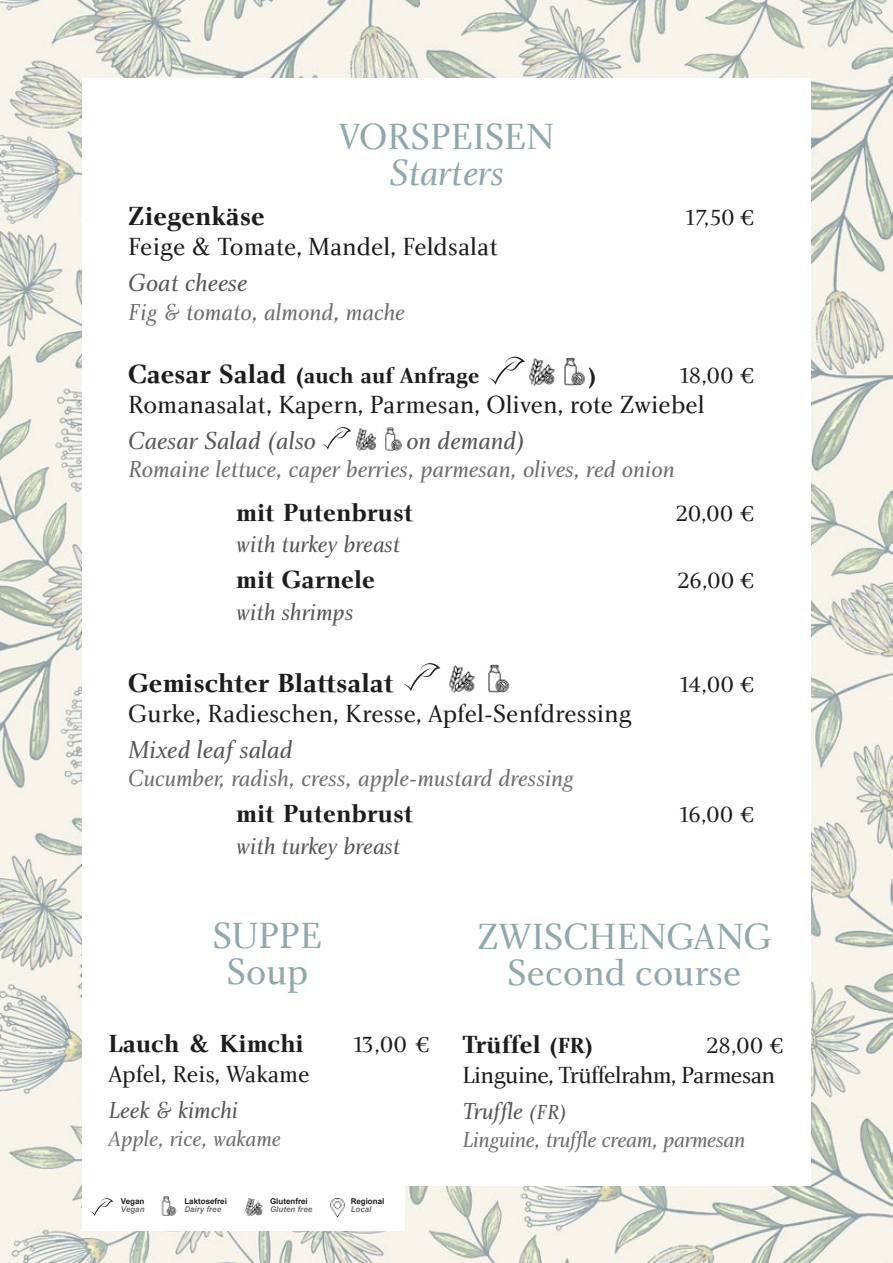
<style>
.page{position:relative;width:893px;height:1263px;background:#fff}
.page>*{position:absolute;margin:0;border:0;box-sizing:border-box;transform-origin:0 0}
.t1{font:37.5px/36px "Charlotte Book Plain";color:#90a7ae;text-align:center}
.t2{font:37.5px "Charlotte Book Italic Plain";color:#90a7ae}
.t3{font:27px "Charlotte Bold Plain";color:#1d1d1b}
.t4{font:25.5px "Charlotte Book Plain";color:#1d1d1b}
.t5{font:25.5px "Charlotte Bold Plain";color:#1d1d1b}
.t6{font:25.5px "Charlotte Book Italic Plain";color:#575756}
.t7{font:24px "Charlotte Book Italic Plain";color:#706f6f}
.t8{font:24px "Charlotte Book Italic Plain";color:#575756}
.t9{font:24px "Charlotte Book Plain";letter-spacing:-.025em;color:#1d1d1b}
.t10{font:24px "Charlotte Book Plain";color:#1d1d1b}
.t11{font:22.5px "Charlotte Book Plain";letter-spacing:-.065em;color:#1d1d1b}
.t12{font:22.5px "Charlotte Book Italic Plain";letter-spacing:-.015em;color:#706f6f}
.t13{font:22.5px "Charlotte Bold Plain";color:#1d1d1b}
.t14{font:700 7.95px "Arial";color:#1d1d1b}
.t15{font:italic 700 7.95px "Arial";color:#706f6f}
.s1{font-size:27px}
.s2{font-size:22.5px}
.s3{font-size:21px}
</style>
<div class="page">
<img style="left:0;top:0;width:893px;height:1263px">
<div style="left:82px;top:78px;width:729px;height:1107px;background:#fff"></div>
<img style="left:449px;top:665px;width:26px;height:28px">
<svg style="left:404px;top:663px;width:36px;height:28px"></svg>
<img style="left:488px;top:664px;width:21px;height:28px">
<img style="left:529px;top:358px;width:26px;height:28px">
<svg style="left:488px;top:357px;width:37px;height:28px"></svg>
<img style="left:560px;top:358px;width:25px;height:28px">
<img style="left:356px;top:428px;width:21px;height:23px">
<svg style="left:322px;top:427px;width:29px;height:22px"></svg>
<img style="left:385px;top:428px;width:17px;height:22px">
<div style="left:82px;top:1183px;width:322px;height:47px;background:#fff"></div>
<svg style="left:90px;top:1198px;width:23px;height:18px"></svg>
<img style="left:245px;top:1198px;width:18px;height:18px">
<img style="left:161px;top:1196px;width:16px;height:20px">
<img style="left:330px;top:1198px;width:15px;height:18px">
<h1 class="t1" style="left:339px;top:119px;width:217px">VORSPEISEN</h1>
<h1 class="t2" style="left:389px;top:153px;width:117px">Starters</h1>
<p class="t3" style="left:128px;top:201px;width:138px">Ziegenkäse</p>
<p class="t11" style="left:684px;top:205px;width:72px">17,50 €</p>
<p class="t4" style="left:128px;top:233px;width:371px">Feige &amp; Tomate, Mandel, Feldsalat</p>
<p class="t6" style="left:128px;top:269px;width:121px">Goat cheese</p>
<p class="t7" style="left:128px;top:299px;width:278px">Fig &amp; tomato, almond, mache</p>
<p class="t13" style="left:128px;top:362px;width:353px"><span class="s1">Caesar Salad</span> (auch auf Anfrage</p>
<p class="t13" style="left:588px;top:362px;width:10px">)</p>
<p class="t11" style="left:678px;top:363px;width:78px">18,00 €</p>
<p class="t4" style="left:128px;top:390px;width:578px">Romanasalat, Kapern, Parmesan, Oliven, rote Zwiebel</p>
<p class="t6" style="left:128px;top:426px;width:189px">Caesar Salad (also</p>
<p class="t6" style="left:406px;top:426px;width:120px">on demand)</p>
<p class="t7" style="left:128px;top:456px;width:548px">Romaine lettuce, caper berries, parmesan, olives, red onion</p>
<p class="t5" style="left:236px;top:497px;width:179px">mit Putenbrust</p>
<p class="t11" style="left:675px;top:501px;width:80px">20,00 €</p>
<p class="t8" style="left:236px;top:531px;width:166px">with turkey breast</p>
<p class="t5" style="left:236px;top:565px;width:140px">mit Garnele</p>
<p class="t11" style="left:677px;top:568px;width:79px">26,00 €</p>
<p class="t8" style="left:236px;top:599px;width:119px">with shrimps</p>
<p class="t3" style="left:128px;top:667px;width:267px">Gemischter Blattsalat</p>
<p class="t11" style="left:678px;top:672px;width:78px">14,00 €</p>
<p class="t4" style="left:128px;top:699px;width:505px">Gurke, Radieschen, Kresse, Apfel-Senfdressing</p>
<p class="t6" style="left:128px;top:735px;width:166px">Mixed leaf salad</p>
<p class="t7" style="left:128px;top:765px;width:447px">Cucumber, radish, cress, apple-mustard dressing</p>
<p class="t5" style="left:236px;top:799px;width:179px">mit Putenbrust</p>
<p class="t11" style="left:678px;top:802px;width:78px">16,00 €</p>
<p class="t8" style="left:236px;top:833px;width:166px">with turkey breast</p>
<h1 class="t1" style="left:213px;top:918px;width:111px">SUPPE<br>Soup</h1>
<p class="t5" style="left:108px;top:1028px;width:197px">Lauch &amp; Kimchi</p>
<p class="t11" style="left:352px;top:1032px;width:79px">13,00 €</p>
<p class="t10" style="left:108px;top:1060px;width:203px">Apfel, Reis, Wakame</p>
<p class="t8" style="left:108px;top:1096px;width:131px">Leek &amp; kimchi</p>
<p class="t12" style="left:108px;top:1126px;width:174px">Apple, rice, wakame</p>
<p class="t14" style="left:121px;top:1196px;width:25px">Vegan</p>
<p class="t15" style="left:121px;top:1204px;width:25px">Vegan</p>
<p class="t14" style="left:184px;top:1195px;width:44px">Laktosefrei</p>
<p class="t15" style="left:184px;top:1204px;width:38px">Dairy free</p>
<p class="t14" style="left:270px;top:1196px;width:39px">Glutenfrei</p>
<p class="t15" style="left:270px;top:1204px;width:44px">Gluten free</p>
<p class="t14" style="left:351px;top:1196px;width:35px">Regional</p>
<p class="t15" style="left:351px;top:1204px;width:22px">Local</p>
<h1 class="t1" style="left:477px;top:919px;width:296px">ZWISCHENGANG<br>Second course</h1>
<p class="t5" style="left:462px;top:1030px;width:132px">Trüffel <span class="s2">(FR)</span></p>
<p class="t11" style="left:706px;top:1033px;width:79px">28,00 €</p>
<p class="t9" style="left:462px;top:1062px;width:314px">Linguine, Trüffelrahm, Parmesan</p>
<p class="t8" style="left:462px;top:1098px;width:106px">Truffle <span class="s3">(FR)</span></p>
<p class="t12" style="left:462px;top:1128px;width:284px">Linguine, truffle cream, parmesan</p>
</div>
